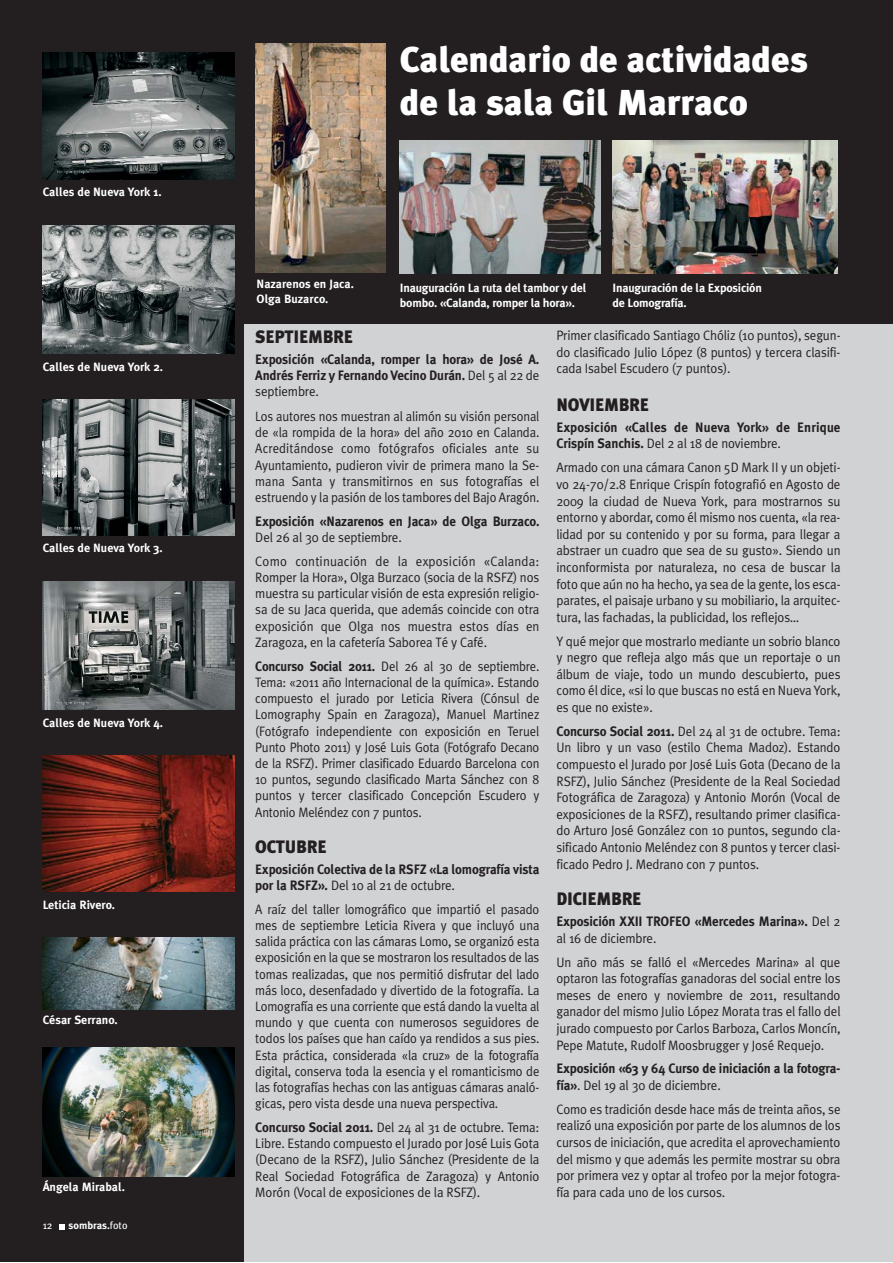
<style>
.page{position:relative;width:893px;height:1263px;background:#fff}
.page>*{position:absolute;margin:0;border:0;box-sizing:border-box;transform-origin:0 0}
.t1{font:900 36px/43.2px "Meta Plus";color:#fff}
.t2{font:900 18px "Meta Plus";letter-spacing:-.01em;color:#231f20;scale:.95 1}
.t3{font:13.65px/16.6px "Meta Plus Normal";letter-spacing:-.01em;color:#231f20;text-align:justify;scale:.95 1}
.t4{font:13.65px/16.2px "Meta Plus Normal";letter-spacing:-.01em;color:#231f20;text-align:justify;scale:.93 1}
.t5{font:700 13.65px/16.2px "Meta Plus";letter-spacing:-.01em;color:#231f20;scale:.95 1}
.t6{font:13.65px/23.9px "Meta Plus Normal";letter-spacing:.01em;color:#231f20;scale:.95 1}
.t7{font:700 13.65px "Meta Plus";letter-spacing:.01em;color:#231f20;scale:.95 1}
.t8{font:700 12px/14.4px "Meta Plus";color:#fff}
.t9{font:700 10.5px "Meta Plus";color:#fff}
.t10{font:10.5px "Meta Plus";color:#fff}
.s1{font-weight:400}
.s2{font-family:"Meta Plus Normal";font-weight:400}
.s3{font-family:"Meta Plus";font-weight:700}
</style>
<div class="page">
<div style="left:0;top:320px;width:893px;height:942px;background:#d1d2d4"></div>
<div style="left:0;top:1px;width:893px;height:323px;background:#231f20"></div>
<div style="left:0;top:1px;width:244px;height:1261px;background:#231f20"></div>
<img style="left:43px;top:52px;width:191px;height:127px">
<img style="left:255px;top:43px;width:131px;height:230px">
<img style="left:400px;top:140px;width:200px;height:133px">
<img style="left:612px;top:140px;width:226px;height:133px">
<img style="left:43px;top:225px;width:191px;height:129px">
<img style="left:43px;top:400px;width:191px;height:136px">
<img style="left:43px;top:581px;width:191px;height:129px">
<img style="left:43px;top:756px;width:191px;height:136px">
<img style="left:43px;top:1047px;width:191px;height:129px">
<img style="left:43px;top:938px;width:191px;height:72px">
<svg style="left:59px;top:1224px;width:5px;height:5px"></svg>
<p class="t8" style="left:43px;top:184px;width:120px">Calles de Nueva York 1.</p>
<p class="t8" style="left:43px;top:359px;width:122px">Calles de Nueva York 2.</p>
<p class="t8" style="left:43px;top:541px;width:121px">Calles de Nueva York 3.</p>
<p class="t8" style="left:43px;top:715px;width:122px">Calles de Nueva York 4.</p>
<p class="t8" style="left:43px;top:897px;width:74px">Leticia Rivero.</p>
<p class="t8" style="left:43px;top:1012px;width:77px">César Serrano.</p>
<p class="t8" style="left:43px;top:1179px;width:84px">Ángela Mirabal.</p>
<p class="t10" style="left:43px;top:1222px;width:11px">12</p>
<p class="t9" style="left:69px;top:1219px;width:61px">sombras.<span class="s1">foto</span></p>
<h1 class="t1" style="left:400px;top:41px;width:409px">Calendario de actividades de la sala Gil Marraco</h1>
<p class="t8" style="left:256px;top:277px;width:99px">Nazarenos en Jaca.<br>Olga Buzarco.</p>
<p class="t8" style="left:400px;top:281px;width:188px">Inauguración La ruta del tambor y del bombo. «Calanda, romper la hora».</p>
<p class="t8" style="left:612px;top:281px;width:151px">Inauguración de la Exposición de Lomografía.</p>
<h2 class="t2" style="left:255px;top:330px;width:104px">SEPTIEMBRE</h2>
<p class="t5" style="left:255px;top:351px;width:301px">Exposición «Calanda, romper la hora» de José A.<br>Andrés Ferriz y Fernando Vecino Durán. <span class="s2">Del 5 al 22 de</span></p>
<p class="t3" style="left:255px;top:380px;width:301px;line-height:24.8px">septiembre.<br>Los autores nos muestran al alimón su visión personal</p>
<p class="t4" style="left:255px;top:426px;width:307px">de «la rompida de la hora» del año 2010 en Calanda.<br>Acreditándose como fotógrafos oficiales ante su Ayuntamiento, pudieron vivir de primera mano la Se&shy;mana Santa y transmitirnos en sus fotografías el estruendo y la pasión de los tambores del Bajo Aragón.</p>
<p class="t5" style="left:255px;top:513px;width:301px">Exposición «Nazarenos en Jaca» de Olga Burzaco.</p>
<p class="t6" style="left:255px;top:527px;width:301px">Del 26 al 30 de septiembre.<br>Como continuación de la exposición «Calanda:</p>
<p class="t3" style="left:255px;top:571px;width:301px;line-height:16.2px">Romper la Hora», Olga Burzaco (socia de la RSFZ) nos muestra su particular visión de esta expresión religio&shy;sa de su Jaca querida, que además coincide con otra exposición que Olga nos muestra estos días en Zaragoza, en la cafetería Saborea Té y Café.</p>
<p class="t4" style="left:255px;top:659px;width:307px"><span class="s3">Concurso Social 2011.</span> Del 26 al 30 de septiembre.<br>Tema: «2011 año Internacional de la química». Estando compuesto el jurado por Leticia Rivera (Cónsul de Lomography Spain en Zaragoza), Manuel Martinez (Fotógrafo independiente con exposición en Teruel Punto Photo 2011) y José Luis Gota (Fotógrafo Decano de la RSFZ). Primer clasificado Eduardo Barcelona con 10 puntos, segundo clasificado Marta Sánchez con 8 puntos y tercer clasificado Concepción Escudero y Antonio Meléndez con 7 puntos.</p>
<h2 class="t2" style="left:255px;top:840px;width:76px">OCTUBRE</h2>
<p class="t5" style="left:255px;top:861px;width:301px">Exposición Colectiva de la RSFZ «La lomografía vista</p>
<p class="t3" style="left:255px;top:874px;width:300px;line-height:23.9px"><span class="s3">por la RSFZ».</span> Del 10 al 21 de octubre.<br>A raíz del taller lomográfico que impartió el pasado</p>
<p class="t4" style="left:255px;top:918px;width:307px">mes de septiembre Leticia Rivera y que incluyó una salida práctica con las cámaras Lomo, se organizó esta exposición en la que se mostraron los resultados de las tomas realizadas, que nos permitió disfrutar del lado más loco, desenfadado y divertido de la fotografía. La Lomografía es una corriente que está dando la vuelta al mundo y que cuenta con numerosos seguidores de todos los países que han caído ya rendidos a sus pies.<br>Esta práctica, considerada «la cruz» de la fotografía digital, conserva toda la esencia y el romanticismo de las fotografías hechas con las antiguas cámaras analó&shy;gicas, pero vista desde una nueva perspectiva.</p>
<p class="t3" style="left:255px;top:1120px;width:301px;line-height:16.2px"><span class="s3">Concurso Social 2011.</span> Del 24 al 31 de octubre. Tema:<br>Libre. Estando compuesto el Jurado por José Luis Gota (Decano de la RSFZ), Julio Sánchez (Presidente de la Real Sociedad Fotográfica de Zaragoza) y Antonio Morón (Vocal de exposiciones de la RSFZ).</p>
<p class="t3" style="left:556px;top:328px;width:301px">Primer clasificado Santiago Chóliz (10 puntos), segun&shy;do clasificado Julio López (8 puntos) y tercera clasifi&shy;cada Isabel Escudero (7 puntos).</p>
<h2 class="t2" style="left:556px;top:398px;width:99px">NOVIEMBRE</h2>
<p class="t7" style="left:556px;top:419px;width:301px">Exposición «Calles de Nueva York» de Enrique</p>
<p class="t3" style="left:556px;top:433px;width:301px;line-height:23.9px"><span class="s3">Crispín Sanchis.</span> Del 2 al 18 de noviembre.<br>Armado con una cámara Canon 5D Mark II y un objeti-</p>
<p class="t3" style="left:556px;top:477px;width:301px">vo 24-70/2.8 Enrique Crispín fotografió en Agosto de 2009 la ciudad de Nueva York, para mostrarnos su entorno y abordar, como él mismo nos cuenta, «la rea&shy;lidad por su contenido y por su forma, para llegar a abstraer un cuadro que sea de su gusto». Siendo un inconformista por naturaleza, no cesa de buscar la foto que aún no ha hecho, ya sea de la gente, los esca&shy;parates, el paisaje urbano y su mobiliario, la arquitec&shy;tura, las fachadas, la publicidad, los reflejos…</p>
<p class="t3" style="left:556px;top:634px;width:301px">Y qué mejor que mostrarlo mediante un sobrio blanco y negro que refleja algo más que un reportaje o un álbum de viaje, todo un mundo descubierto, pues como él dice, «si lo que buscas no está en Nueva York, es que no existe».</p>
<p class="t3" style="left:556px;top:724px;width:301px"><span class="s3">Concurso Social 2011.</span> Del 24 al 31 de octubre. Tema:<br>Un libro y un vaso (estilo Chema Madoz). Estando compuesto el Jurado por José Luis Gota (Decano de la RSFZ), Julio Sánchez (Presidente de la Real Sociedad Fotográfica de Zaragoza) y Antonio Morón (Vocal de exposiciones de la RSFZ), resultando primer clasifica&shy;do Arturo José González con 10 puntos, segundo cla&shy;sificado Antonio Meléndez con 8 puntos y tercer clasi&shy;ficado Pedro J. Medrano con 7 puntos.</p>
<h2 class="t2" style="left:556px;top:892px;width:91px">DICIEMBRE</h2>
<p class="t5" style="left:556px;top:913px;width:301px">Exposición XXII TROFEO «Mercedes Marina». <span class="s2">Del 2</span></p>
<p class="t3" style="left:556px;top:927px;width:300px;line-height:23.9px">al 16 de diciembre.<br>Un año más se falló el «Mercedes Marina» al que</p>
<p class="t3" style="left:556px;top:971px;width:301px">optaron las fotografías ganadoras del social entre los meses de enero y noviembre de 2011, resultando ganador del mismo Julio López Morata tras el fallo del jurado compuesto por Carlos Barboza, Carlos Moncín, Pepe Matute, Rudolf Moosbrugger y José Requejo.</p>
<p class="t5" style="left:556px;top:1060px;width:301px">Exposición «63 y 64 Curso de iniciación a la fotogra-</p>
<p class="t3" style="left:556px;top:1075px;width:301px;line-height:23.9px"><span class="s3">fía»</span>. Del 19 al 30 de diciembre.<br>Como es tradición desde hace más de treinta años, se</p>
<p class="t3" style="left:556px;top:1119px;width:301px">realizó una exposición por parte de los alumnos de los cursos de iniciación, que acredita el aprovechamiento del mismo y que además les permite mostrar su obra por primera vez y optar al trofeo por la mejor fotogra&shy;fía para cada uno de los cursos.</p>
</div>
